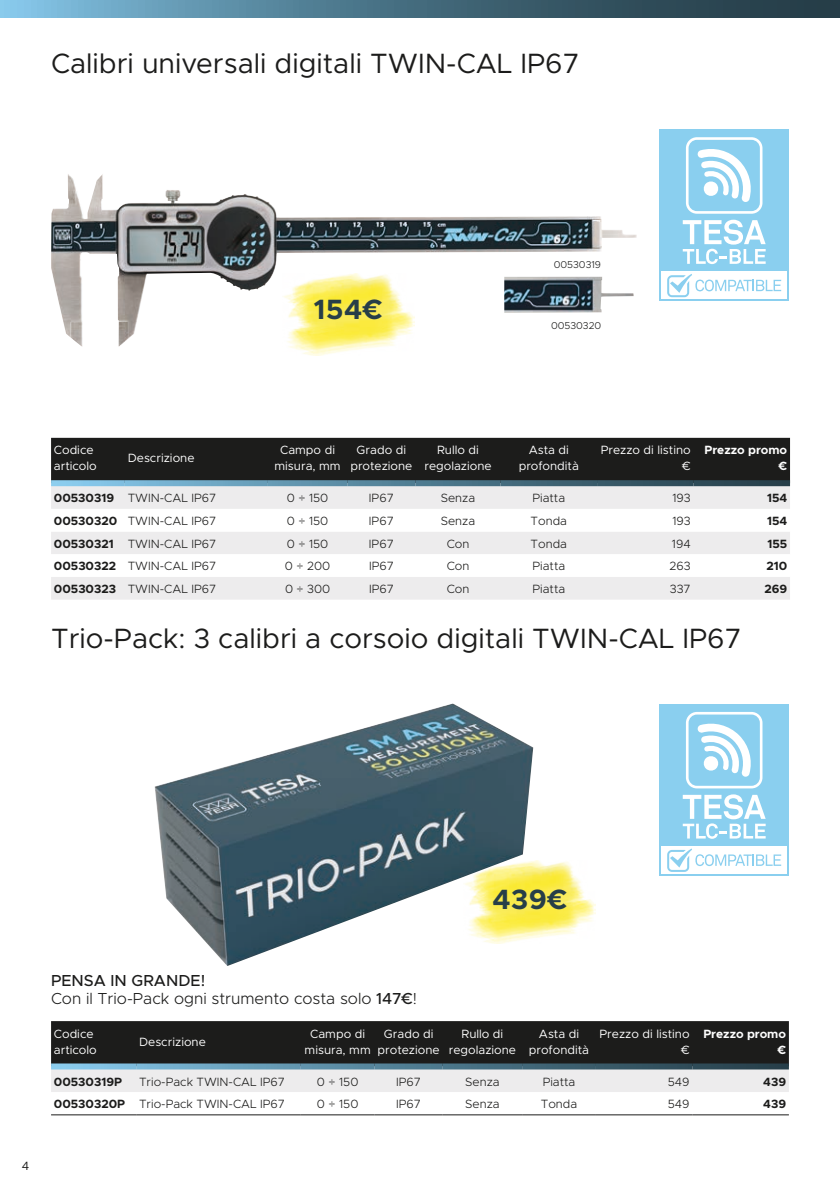
<style>
.page{position:relative;width:840px;height:1191px;background:#fff}
.page>*{position:absolute;margin:0;border:0;box-sizing:border-box;transform-origin:0 0}
.t1{font:28px "Metropolis";color:#1c1c1b}
.t2{font:700 28px "Metropolis";letter-spacing:.025em;color:#273e48}
.t3{font:300 16px/18px "Metropolis";color:#1c1c1b}
.t4{font:300 12px "Metropolis";color:#1c1c1b}
.t5{font:12px/16px "Metropolis";color:#fff;text-align:center}
.t6{font:700 12px "Metropolis";color:#1c1c1b}
.t7{font:700 12px/16px "Metropolis";color:#fff;text-align:right}
.t8{font:12px "Metropolis";color:#1c1c1b}
.t9{font:300 10px "Metropolis";color:#1c1c1b}
.s1{font-weight:700}
.s2{font-weight:500}
</style>
<div class="page">
<img style="left:154px;top:703px;width:379px;height:263px">
<div style="left:659px;top:704px;width:129px;height:171px;background:#8acfef"></div>
<svg style="left:682px;top:794px;width:83px;height:45px"></svg>
<svg style="left:686px;top:712px;width:76px;height:76px"></svg>
<div style="left:660px;top:846px;width:126px;height:28px;background:#fff"></div>
<svg style="left:667px;top:848px;width:113px;height:24px"></svg>
<svg style="left:51px;top:1021px;width:737px;height:71px;background:#656565"></svg>
<div style="left:51px;top:1063px;width:85px;height:6px;background:#85c5e8"></div>
<svg style="left:136px;top:1063px;width:164px;height:6px"></svg>
<div style="left:300px;top:1063px;width:74px;height:6px;background:#5c8da6"></div>
<div style="left:374px;top:1063px;width:68px;height:6px;background:#507e93"></div>
<div style="left:442px;top:1063px;width:80px;height:6px;background:#467083"></div>
<div style="left:522px;top:1063px;width:73px;height:6px;background:#3d6171"></div>
<div style="left:595px;top:1063px;width:97px;height:6px;background:#335361"></div>
<div style="left:692px;top:1063px;width:96px;height:6px;background:#2b4451"></div>
<hr style="left:51px;top:1114px;width:85px;height:1px;background:#1c1c1b">
<hr style="left:136px;top:1114px;width:164px;height:1px;background:#1c1c1b">
<hr style="left:300px;top:1114px;width:74px;height:1px;background:#1c1c1b">
<hr style="left:374px;top:1114px;width:68px;height:1px;background:#1c1c1b">
<hr style="left:442px;top:1114px;width:80px;height:1px;background:#1c1c1b">
<hr style="left:522px;top:1114px;width:73px;height:1px;background:#1c1c1b">
<hr style="left:595px;top:1114px;width:97px;height:1px;background:#1c1c1b">
<hr style="left:692px;top:1114px;width:96px;height:1px;background:#1c1c1b">
<img style="left:463px;top:861px;width:132px;height:82px">
<svg style="left:0;top:0;width:839px;height:17px;background:#4a7387"></svg>
<img style="left:51px;top:174px;width:585px;height:173px">
<img style="left:504px;top:277px;width:129px;height:36px">
<div style="left:659px;top:129px;width:129px;height:172px;background:#8acfef"></div>
<svg style="left:682px;top:220px;width:83px;height:44px"></svg>
<svg style="left:686px;top:137px;width:76px;height:77px"></svg>
<div style="left:660px;top:271px;width:126px;height:28px;background:#fff"></div>
<svg style="left:667px;top:274px;width:113px;height:23px"></svg>
<div style="left:51px;top:438px;width:738px;height:42px;background:#1c1c1b"></div>
<div style="left:51px;top:486px;width:738px;height:113px;background:#edeced"></div>
<svg style="left:51px;top:509px;width:738px;height:68px"></svg>
<div style="left:51px;top:480px;width:74px;height:6px;background:#85c7ea"></div>
<svg style="left:125px;top:480px;width:143px;height:6px"></svg>
<div style="left:268px;top:480px;width:79px;height:6px;background:#6194ad"></div>
<div style="left:347px;top:480px;width:68px;height:6px;background:#56849a"></div>
<div style="left:415px;top:480px;width:85px;height:6px;background:#4a7588"></div>
<div style="left:500px;top:480px;width:96px;height:6px;background:#3e6374"></div>
<div style="left:596px;top:480px;width:97px;height:6px;background:#335361"></div>
<div style="left:693px;top:480px;width:96px;height:6px;background:#2b4451"></div>
<img style="left:282px;top:273px;width:132px;height:83px">
<h1 class="t1" style="left:51px;top:46px;width:529px">Calibri universali digitali TWIN-CAL IP67</h1>
<h1 class="t2" style="left:314px;top:291px;width:70px">154€</h1>
<p class="t9" style="left:553px;top:258px;width:49px">00530319</p>
<p class="t9" style="left:550px;top:319px;width:52px">00530320</p>
<p class="t5" style="left:54px;top:442px;width:44px;text-align:left">Codice articolo</p>
<p class="t5" style="left:128px;top:450px;width:68px">Descrizione</p>
<p class="t5" style="left:274px;top:442px;width:68px">Campo di misura, mm</p>
<p class="t5" style="left:350px;top:442px;width:63px">Grado di protezione</p>
<p class="t5" style="left:424px;top:442px;width:69px">Rullo di regolazione</p>
<p class="t5" style="left:518px;top:442px;width:62px">Asta di profondità</p>
<p class="t5" style="left:600px;top:442px;width:91px;text-align:right">Prezzo di listino €</p>
<p class="t7" style="left:704px;top:442px;width:84px">Prezzo promo €</p>
<p class="t4" style="left:54px;top:491px;width:164px"><span class="s1">00530319</span> TWIN-CAL IP67</p>
<p class="t4" style="left:287px;top:491px;width:43px">0 ÷ 150</p>
<p class="t4" style="left:369px;top:491px;width:26px">IP67</p>
<p class="t4" style="left:440px;top:491px;width:36px">Senza</p>
<p class="t4" style="left:532px;top:491px;width:34px">Piatta</p>
<p class="t4" style="left:672px;top:491px;width:20px">193</p>
<p class="t6" style="left:766px;top:490px;width:22px">154</p>
<p class="t4" style="left:54px;top:513px;width:164px"><span class="s1">00530320</span> TWIN-CAL IP67</p>
<p class="t4" style="left:287px;top:513px;width:43px">0 ÷ 150</p>
<p class="t4" style="left:369px;top:513px;width:26px">IP67</p>
<p class="t4" style="left:440px;top:513px;width:36px">Senza</p>
<p class="t4" style="left:530px;top:513px;width:38px">Tonda</p>
<p class="t4" style="left:672px;top:513px;width:20px">193</p>
<p class="t6" style="left:766px;top:513px;width:22px">154</p>
<p class="t4" style="left:54px;top:536px;width:164px"><span class="s1">00530321</span> TWIN-CAL IP67</p>
<p class="t4" style="left:287px;top:536px;width:43px">0 ÷ 150</p>
<p class="t4" style="left:369px;top:536px;width:26px">IP67</p>
<p class="t4" style="left:446px;top:536px;width:24px">Con</p>
<p class="t4" style="left:530px;top:536px;width:38px">Tonda</p>
<p class="t4" style="left:671px;top:536px;width:20px">194</p>
<p class="t6" style="left:767px;top:536px;width:21px">155</p>
<p class="t4" style="left:54px;top:559px;width:164px"><span class="s1">00530322</span> TWIN-CAL IP67</p>
<p class="t4" style="left:285px;top:559px;width:47px">0 ÷ 200</p>
<p class="t4" style="left:369px;top:559px;width:26px">IP67</p>
<p class="t4" style="left:446px;top:559px;width:24px">Con</p>
<p class="t4" style="left:532px;top:559px;width:34px">Piatta</p>
<p class="t4" style="left:669px;top:559px;width:23px">263</p>
<p class="t6" style="left:766px;top:558px;width:22px">210</p>
<p class="t4" style="left:54px;top:581px;width:164px"><span class="s1">00530323</span> TWIN-CAL IP67</p>
<p class="t4" style="left:285px;top:581px;width:47px">0 ÷ 300</p>
<p class="t4" style="left:369px;top:581px;width:26px">IP67</p>
<p class="t4" style="left:446px;top:581px;width:24px">Con</p>
<p class="t4" style="left:532px;top:581px;width:34px">Piatta</p>
<p class="t4" style="left:669px;top:581px;width:22px">337</p>
<p class="t6" style="left:764px;top:581px;width:24px">269</p>
<h1 class="t1" style="left:51px;top:621px;width:691px">Trio-Pack: 3 calibri a corsoio digitali TWIN-CAL IP67</h1>
<h1 class="t2" style="left:492px;top:881px;width:76px">439€</h1>
<p class="t8" style="left:22px;top:1158px;width:9px">4</p>
<h2 class="t3" style="left:51px;top:971px;width:367px"><span class="s2">PENSA IN GRANDE!<br></span>Con il Trio-Pack ogni strumento costa solo <span class="s2">147€</span>!</h2>
<p class="t5" style="left:54px;top:1025px;width:44px;text-align:left">Codice articolo</p>
<p class="t5" style="left:139px;top:1033px;width:68px">Descrizione</p>
<p class="t5" style="left:304px;top:1025px;width:68px">Campo di misura, mm</p>
<p class="t5" style="left:377px;top:1025px;width:63px">Grado di protezione</p>
<p class="t5" style="left:448px;top:1025px;width:69px">Rullo di regolazione</p>
<p class="t5" style="left:528px;top:1025px;width:62px">Asta di profondità</p>
<p class="t5" style="left:599px;top:1025px;width:91px;text-align:right">Prezzo di listino €</p>
<p class="t7" style="left:703px;top:1025px;width:84px">Prezzo promo €</p>
<p class="t6" style="left:54px;top:1073px;width:69px">00530319P</p>
<p class="t4" style="left:139px;top:1074px;width:147px">Trio-Pack TWIN-CAL IP67</p>
<p class="t4" style="left:317px;top:1074px;width:43px">0 ÷ 150</p>
<p class="t4" style="left:396px;top:1074px;width:26px">IP67</p>
<p class="t4" style="left:465px;top:1074px;width:36px">Senza</p>
<p class="t4" style="left:542px;top:1074px;width:34px">Piatta</p>
<p class="t4" style="left:667px;top:1074px;width:23px">549</p>
<p class="t6" style="left:762px;top:1073px;width:24px">439</p>
<p class="t4" style="left:54px;top:1096px;width:232px"><span class="s1">00530320P</span> Trio-Pack TWIN-CAL IP67</p>
<p class="t4" style="left:317px;top:1096px;width:43px">0 ÷ 150</p>
<p class="t4" style="left:396px;top:1096px;width:26px">IP67</p>
<p class="t4" style="left:465px;top:1096px;width:36px">Senza</p>
<p class="t4" style="left:540px;top:1096px;width:38px">Tonda</p>
<p class="t4" style="left:667px;top:1096px;width:23px">549</p>
<p class="t6" style="left:762px;top:1096px;width:24px">439</p>
</div>
